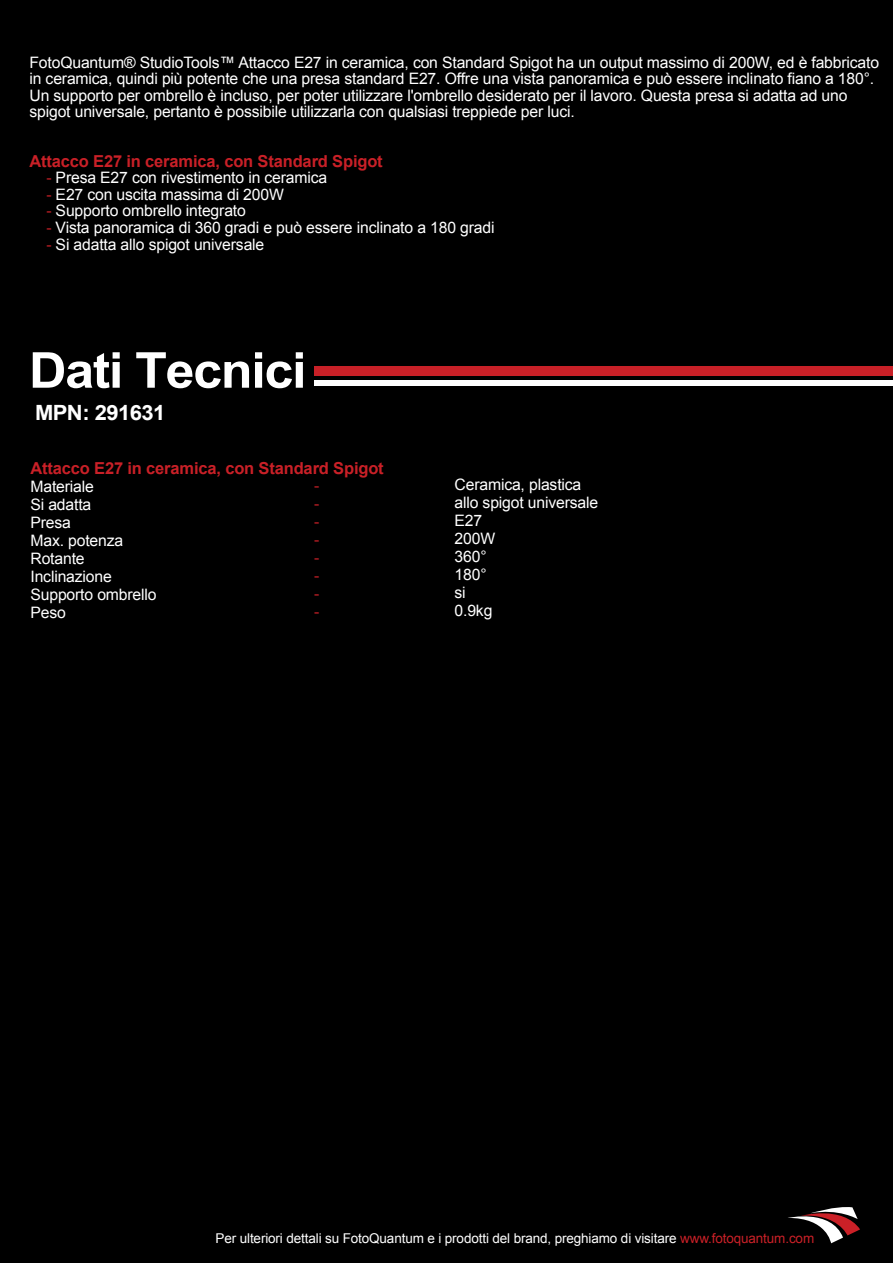
<style>
.page{position:relative;width:893px;height:1263px;background:#000}
.page>*{position:absolute;margin:0;border:0;box-sizing:border-box;transform-origin:0 0}
.t1{font:700 49.5px "Arial";letter-spacing:-.025em;color:#fff;scale:1.05 1}
.t2{font:700 21px "Arial";letter-spacing:-.025em;color:#fff;scale:1.05 1}
.t3{font:700 16.5px "Arial";letter-spacing:-.01em;color:#c92027}
.t4{font:15.75px/18px "Arial";letter-spacing:-.01em;color:#fff}
.t5{font:15.75px/18px "Arial";color:#c92027;text-align:justify}
.t6{font:13.5px "Arial";letter-spacing:-.01em;color:#fff}
.s1{color:#c92027}
.s2{color:#cb2027}
</style>
<div class="page">
<div style="left:314px;top:380px;width:579px;height:5px;background:#fff"></div>
<div style="left:314px;top:366px;width:579px;height:10px;background:#c82027"></div>
<svg style="left:788px;top:1207px;width:72px;height:36px"></svg>
<p class="t4" style="left:29px;top:54px;width:851px;line-height:16.5px">FotoQuantum® StudioTools™ Attacco E27 in ceramica, con Standard Spigot ha un output massimo di 200W, ed è fabbricato in ceramica, quindi più potente che una presa standard E27. Offre una vista panoramica e può essere inclinato fiano a 180°.<br>Un supporto per ombrello è incluso, per poter utilizzare l'ombrello desiderato per il lavoro. Questa presa si adatta ad uno spigot universale, pertanto è possibile utilizzarla con qualsiasi treppiede per luci.</p>
<p class="t3" style="left:29px;top:150px;width:355px">Attacco E27 in ceramica, con Standard Spigot</p>
<p class="t4" style="left:46px;top:169px;width:282px"><span class="s1">-</span> Presa E27 con rivestimento in ceramica</p>
<p class="t4" style="left:46px;top:186px;width:239px"><span class="s1">-</span> E27 con uscita massima di 200W</p>
<p class="t4" style="left:46px;top:202px;width:201px"><span class="s1">-</span> Supporto ombrello integrato</p>
<p class="t4" style="left:46px;top:219px;width:450px"><span class="s1">-</span> Vista panoramica di 360 gradi e può essere inclinato a 180 gradi</p>
<p class="t4" style="left:46px;top:235px;width:220px"><span class="s1">-</span> Si adatta allo spigot universale</p>
<h1 class="t1" style="left:29px;top:338px;width:266px">Dati Tecnici</h1>
<h2 class="t2" style="left:35px;top:399px;width:126px">MPN: 291631</h2>
<p class="t3" style="left:30px;top:457px;width:355px">Attacco E27 in ceramica, con Standard Spigot</p>
<p class="t4" style="left:30px;top:477px;width:128px">Materiale<br>Si adatta<br>Presa<br>Max. potenza<br>Rotante<br>Inclinazione<br>Supporto ombrello<br>Peso</p>
<p class="t5" style="left:314px;top:476px;width:7px">- - - - - - - -</p>
<p class="t4" style="left:454px;top:476px;width:145px">Ceramica, plastica allo spigot universale<br>E27<br>200W<br>360°<br>180°<br>si<br>0.9kg</p>
<p class="t6" style="left:216px;top:1229px;width:600px">Per ulteriori dettali su FotoQuantum e i prodotti del brand, preghiamo di visitare <span class="s2">www.fotoquantum.com</span></p>
</div>
